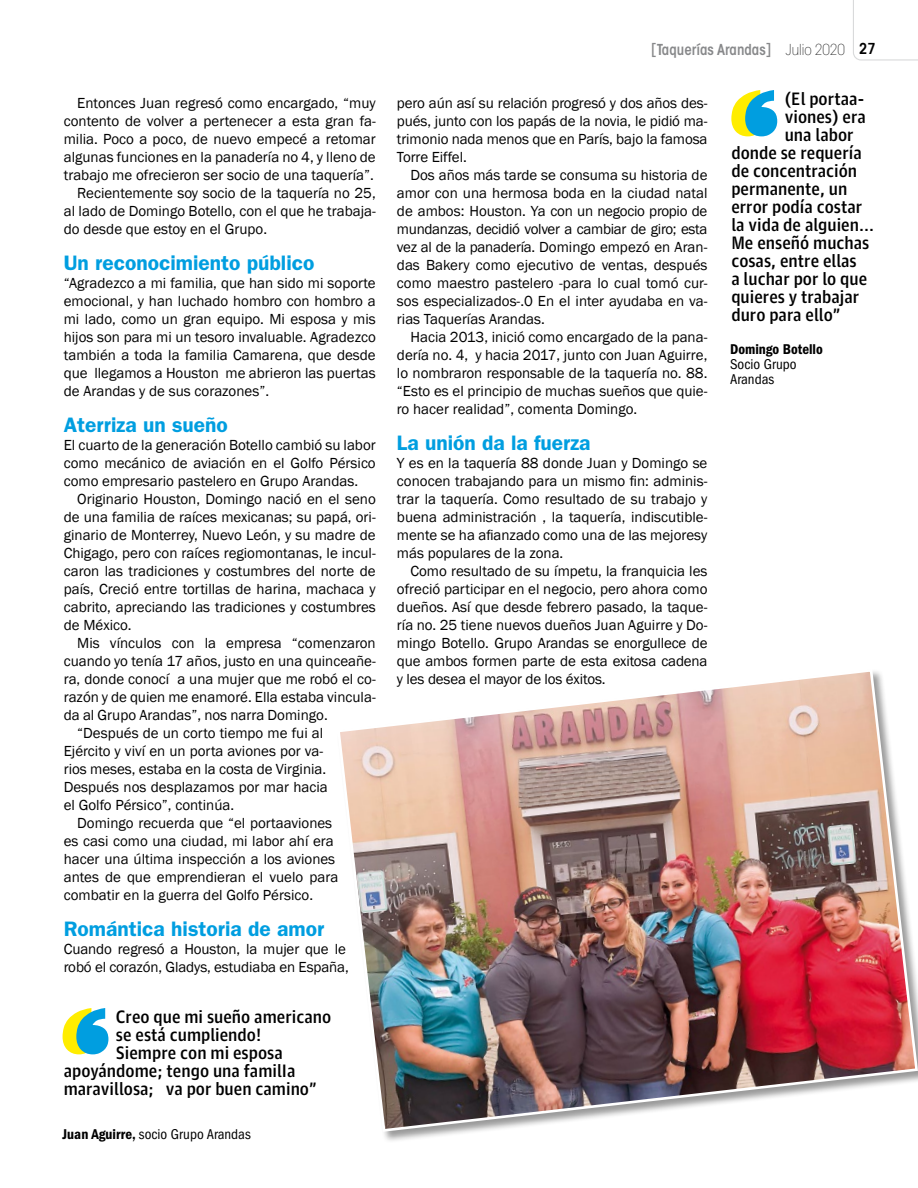
<style>
.page{position:relative;width:918px;height:1188px;background:#fff}
.page>*{position:absolute;margin:0;border:0;box-sizing:border-box;transform-origin:0 0}
.t1{font:600 21px "ITC Franklin Gothic Std";color:#009ee0}
.t2{font:500 18px "Guardian Agate Sans";color:#000}
.t3{font:15px/18px "Franklin Gothic";color:#000;text-align:justify}
.t4{font:600 condensed 15px "ITC Avant Garde Std";color:#87888a}
.t5{font:condensed 14.7px/15px "ITC Franklin Gothic Std";color:#000}
.t6{font:14.7px "ITC Franklin Gothic Std Dm Cd";color:#000}
.s1{font-family:"ITC Franklin Gothic Std Dm Cd";font-stretch:normal}
.s2{font-weight:200;color:#000}
.s3{color:#000}
</style>
<div class="page">
<svg style="left:853px;top:0;width:65px;height:61px"></svg>
<div style="left:336px;top:668px;width:582px;height:475px;background:#000;opacity:.4"></div>
<img style="left:336px;top:668px;width:582px;height:465px">
<svg style="left:731px;top:90px;width:46px;height:46px"></svg>
<svg style="left:63px;top:1008px;width:45px;height:46px"></svg>
<p class="t3" style="left:77px;top:94px;width:300px">Entonces Juan regresó como encargado, “muy</p>
<p class="t3" style="left:64px;top:112px;width:313px">contento de volver a pertenecer a esta gran fa-</p>
<p class="t3" style="left:64px;top:130px;width:314px">milia. Poco a poco, de nuevo empecé a retomar</p>
<p class="t3" style="left:64px;top:148px;width:314px">algunas funciones en la panadería no 4, y lleno de</p>
<p class="t3" style="left:64px;top:166px;width:312px">trabajo me ofrecieron ser socio de una taquería”.</p>
<p class="t3" style="left:77px;top:184px;width:300px">Recientemente soy socio de la taquería no 25,</p>
<p class="t3" style="left:64px;top:202px;width:313px">al lado de Domingo Botello, con el que he trabaja-</p>
<p class="t3" style="left:64px;top:220px;width:205px">do desde que estoy en el Grupo.</p>
<h1 class="t1" style="left:64px;top:250px;width:252px">Un reconocimiento público</h1>
<p class="t3" style="left:64px;top:274px;width:314px">“Agradezco a mi familia, que han sido mi soporte emocional, y han luchado hombro con hombro a mi lado, como un gran equipo. Mi esposa y mis hijos son para mi un tesoro invaluable. Agradezco también a toda la familia Camarena, que desde que llegamos a Houston me abrieron las puertas de Arandas y de sus corazones”.</p>
<h1 class="t1" style="left:64px;top:412px;width:166px">Aterriza un sueño</h1>
<p class="t3" style="left:64px;top:436px;width:314px">El cuarto de la generación Botello cambió su labor como mecánico de aviación en el Golfo Pérsico como empresario pastelero en Grupo Arandas.</p>
<p class="t3" style="left:64px;top:490px;width:314px;text-indent:14px">Originario Houston, Domingo nació en el seno de una familia de raíces mexicanas; su papá, ori&shy;ginario de Monterrey, Nuevo León, y su madre de Chigago, pero con raíces regiomontanas, le incul&shy;caron las tradiciones y costumbres del norte de país, Creció entre tortillas de harina, machaca y cabrito, apreciando las tradiciones y costumbres de México.</p>
<p class="t3" style="left:77px;top:634px;width:300px">Mis vínculos con la empresa “comenzaron</p>
<p class="t3" style="left:64px;top:652px;width:313px">cuando yo tenía 17 años, justo en una quinceañe-</p>
<p class="t3" style="left:64px;top:670px;width:313px">ra, donde conocí a una mujer que me robó el co-</p>
<p class="t3" style="left:64px;top:688px;width:314px">razón y de quien me enamoré. Ella estaba vincula-</p>
<p class="t3" style="left:64px;top:706px;width:266px">da al Grupo Arandas”, nos narra Domingo.</p>
<p class="t3" style="left:77px;top:724px;width:248px">“Después de un corto tiempo me fui al</p>
<p class="t3" style="left:64px;top:742px;width:261px">Ejército y viví en un porta aviones por va-</p>
<p class="t3" style="left:64px;top:760px;width:264px">rios meses, estaba en la costa de Virginia.</p>
<p class="t3" style="left:64px;top:778px;width:266px">Después nos desplazamos por mar hacia</p>
<p class="t3" style="left:64px;top:796px;width:172px">el Golfo Pérsico”, continúa.</p>
<p class="t3" style="left:77px;top:814px;width:257px">Domingo recuerda que “el portaaviones</p>
<p class="t3" style="left:64px;top:832px;width:272px">es casi como una ciudad, mi labor ahí era</p>
<p class="t3" style="left:64px;top:850px;width:273px">hacer una última inspección a los aviones</p>
<p class="t3" style="left:64px;top:868px;width:276px">antes de que emprendieran el vuelo para</p>
<p class="t3" style="left:64px;top:886px;width:251px">combatir en la guerra del Golfo Pérsico.</p>
<h1 class="t1" style="left:64px;top:916px;width:262px">Romántica historia de amor</h1>
<p class="t3" style="left:64px;top:940px;width:287px">Cuando regresó a Houston, la mujer que le robó el corazón, Gladys, estudiaba en España,</p>
<p class="t2" style="left:116px;top:1004px;width:217px">Creo que mi sueño americano</p>
<p class="t2" style="left:116px;top:1022px;width:147px">se está cumpliendo!</p>
<p class="t2" style="left:116px;top:1040px;width:168px">Siempre con mi esposa</p>
<p class="t2" style="left:64px;top:1058px;width:233px">apoyándome; tengo una familIa</p>
<p class="t2" style="left:64px;top:1076px;width:255px">maravillosa; va por buen camino”</p>
<p class="t5" style="left:63px;top:1127px;width:190px"><span class="s1">Juan Aguirre,</span> socio Grupo Arandas</p>
<p class="t4" style="left:651px;top:41px;width:226px">[Taquerías Arandas] <span class="s2">Julio 2020</span> <span class="s3">27</span></p>
<p class="t3" style="left:397px;top:94px;width:312px">pero aún así su relación progresó y dos años des&shy;pués, junto con los papás de la novia, le pidió ma&shy;trimonio nada menos que en París, bajo la famosa Torre Eiffel.</p>
<p class="t3" style="left:397px;top:166px;width:312px;text-indent:14px">Dos años más tarde se consuma su historia de amor con una hermosa boda en la ciudad natal de ambos: Houston. Ya con un negocio propio de mundanzas, decidió volver a cambiar de giro; esta vez al de la panadería. Domingo empezó en Aran&shy;das Bakery como ejecutivo de ventas, después como maestro pastelero -para lo cual tomó cur&shy;sos especializados-.0 En el inter ayudaba en va&shy;rias Taquerías Arandas.</p>
<p class="t3" style="left:397px;top:328px;width:312px;text-indent:14px">Hacia 2013, inició como encargado de la pana&shy;dería no. 4, y hacia 2017, junto con Juan Aguirre, lo nombraron responsable de la taquería no. 88. “Esto es el principio de muchas sueños que quie&shy;ro hacer realidad”, comenta Domingo.</p>
<h1 class="t1" style="left:397px;top:430px;width:195px">La unión da la fuerza</h1>
<p class="t3" style="left:397px;top:454px;width:312px">Y es en la taquería 88 donde Juan y Domingo se conocen trabajando para un mismo fin: adminis&shy;trar la taquería. Como resultado de su trabajo y buena administración , la taquería, indiscutible&shy;mente se ha afianzado como una de las mejoresy más populares de la zona.</p>
<p class="t3" style="left:397px;top:562px;width:312px;text-indent:14px">Como resultado de su ímpetu, la franquicia les ofreció participar en el negocio, pero ahora como dueños. Así que desde febrero pasado, la taque&shy;ría no. 25 tiene nuevos dueños Juan Aguirre y Do&shy;mingo Botello. Grupo Arandas se enorgullece de que ambos formen parte de esta exitosa cadena y les desea el mayor de los éxitos.</p>
<p class="t2" style="left:785px;top:86px;width:81px">(El portaa-</p>
<p class="t2" style="left:785px;top:104px;width:82px">viones) era</p>
<p class="t2" style="left:785px;top:122px;width:70px">una labor</p>
<p class="t2" style="left:731px;top:140px;width:132px">donde se requería</p>
<p class="t2" style="left:731px;top:158px;width:127px">de concentración</p>
<p class="t2" style="left:731px;top:176px;width:118px">permanente, un</p>
<p class="t2" style="left:731px;top:194px;width:132px">error podía costar</p>
<p class="t2" style="left:731px;top:212px;width:144px">la vida de alguien…</p>
<p class="t2" style="left:731px;top:230px;width:140px">Me enseñó muchas</p>
<p class="t2" style="left:731px;top:248px;width:127px">cosas, entre ellas</p>
<p class="t2" style="left:731px;top:266px;width:137px">a luchar por lo que</p>
<p class="t2" style="left:731px;top:284px;width:129px">quieres y trabajar</p>
<p class="t2" style="left:731px;top:302px;width:111px">duro para ello”</p>
<p class="t6" style="left:730px;top:340px;width:94px">Domingo Botello</p>
<p class="t5" style="left:730px;top:356px;width:68px">Socio Grupo<br>Arandas</p>
</div>
